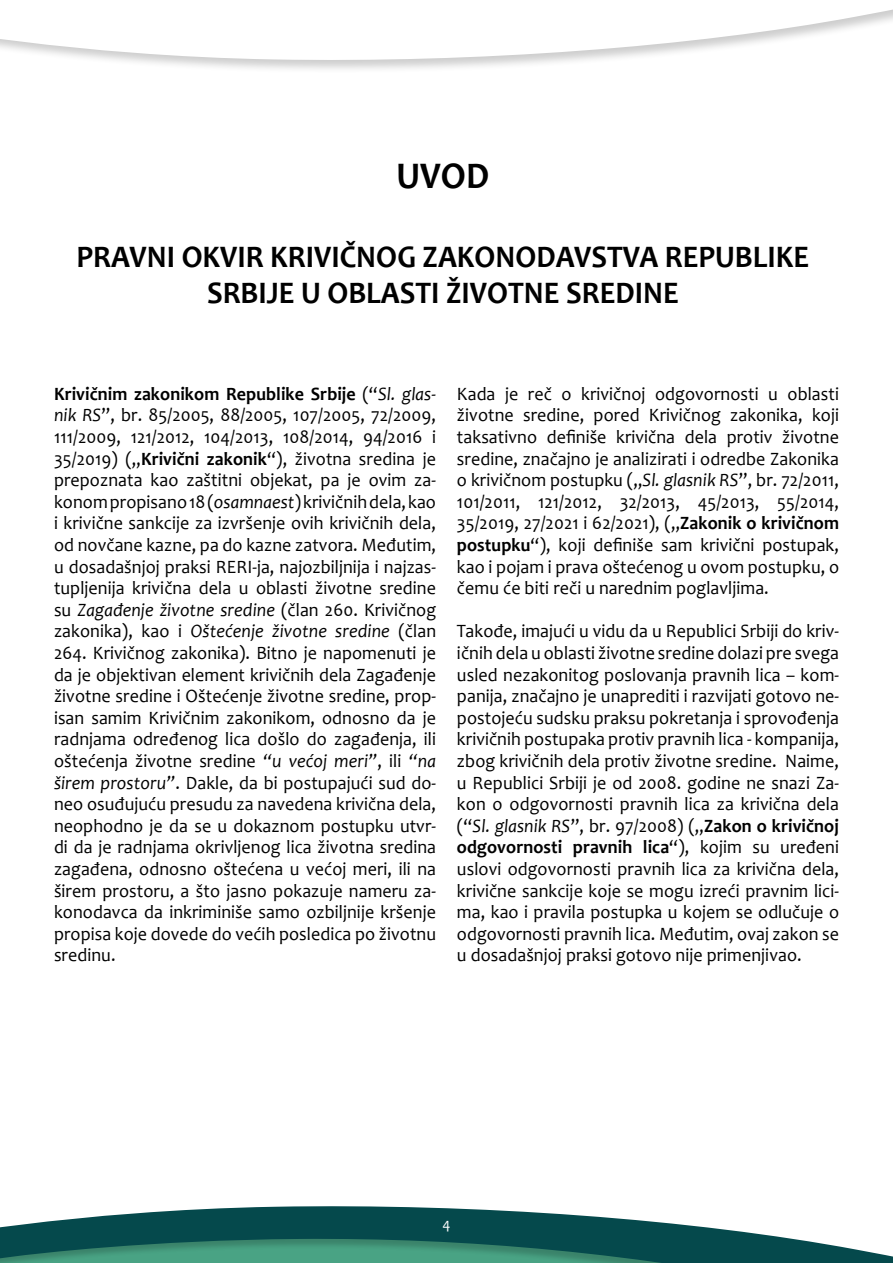
<style>
.page{position:relative;width:893px;height:1263px;background:#fff}
.page>*{position:absolute;margin:0;border:0;box-sizing:border-box;transform-origin:0 0}
.t1{font:700 37.8px "Candara";color:#000;scale:.95 1}
.t2{font:700 31.5px/36px "Candara";color:#000;text-align:center;scale:.95 1}
.t3{font:18.9px/21.6px "Candara";letter-spacing:.005em;color:#000;text-align:justify;scale:.95 1}
.t4{font:15.75px "Candara";color:#fff;scale:.95 1}
.s1{font-weight:700}
.s2{font-style:italic}
</style>
<div class="page">
<svg style="left:0;top:1206px;width:893px;height:57px;fill:#05494c"></svg>
<svg style="left:0;top:9px;width:893px;height:60px"></svg>
<h1 class="t1" style="left:397px;top:152px;width:99px">UVOD</h1>
<h2 class="t2" style="left:77px;top:238px;width:773px">PRAVNI OKVIR KRIVIČNOG ZAKONODAVSTVA REPUBLIKE<br>SRBIJE U OBLASTI ŽIVOTNE SREDINE</h2>
<p class="t3" style="left:54px;top:383px;width:404px"><span class="s1">Krivičnim zakonikom Republike Srbije</span> (“<span class="s2">Sl. glas&shy;nik RS</span>”, br. 85/2005, 88/2005, 107/2005, 72/2009, 111/2009, 121/2012, 104/2013, 108/2014, 94/2016 i 35/2019) („<span class="s1">Krivični zakonik</span>“), životna sredina je prepoznata kao zaštitni objekat, pa je ovim za&shy;konom propisano 18 (<span class="s2">osamnaest</span>) krivičnih dela, kao i krivične sankcije za izvršenje ovih krivičnih dela, od novčane kazne, pa do kazne zatvora. Međutim, u dosadašnjoj praksi RERI-ja, najozbiljnija i najzas&shy;tupljenija krivična dela u oblasti životne sredine su <span class="s2">Zagađenje životne sredine</span> (član 260. Krivičnog zakonika), kao i <span class="s2">Oštećenje životne sredine</span> (član 264. Krivičnog zakonika). Bitno je napomenuti je da je objektivan element krivičnih dela Zagađenje životne sredine i Oštećenje životne sredine, prop&shy;isan samim Krivičnim zakonikom, odnosno da je radnjama određenog lica došlo do zagađenja, ili oštećenja životne sredine <span class="s2">“u većoj meri”</span>, ili <span class="s2">“na širem prostoru”</span>. Dakle, da bi postupajući sud do&shy;neo osuđujuću presudu za navedena krivična dela, neophodno je da se u dokaznom postupku utvr&shy;di da je radnjama okrivljenog lica životna sredina zagađena, odnosno oštećena u većoj meri, ili na širem prostoru, a što jasno pokazuje nameru za&shy;konodavca da inkriminiše samo ozbiljnije kršenje propisa koje dovede do većih posledica po životnu sredinu.</p>
<p class="t3" style="left:457px;top:383px;width:404px">Kada je reč o krivičnoj odgovornosti u oblasti životne sredine, pored Krivičnog zakonika, koji taksativno definiše krivična dela protiv životne sredine, značajno je analizirati i odredbe Zakonika o krivičnom postupku („<span class="s2">Sl. glasnik RS</span>”, br. 72/2011, 101/2011, 121/2012, 32/2013, 45/2013, 55/2014, 35/2019, 27/2021 i 62/2021), („<span class="s1">Zakonik o krivičnom postupku</span>“), koji definiše sam krivični postupak, kao i pojam i prava oštećenog u ovom postupku, o čemu će biti reči u narednim poglavljima.</p>
<p class="t3" style="left:457px;top:620px;width:404px">Takođe, imajući u vidu da u Republici Srbiji do kriv&shy;ičnih dela u oblasti životne sredine dolazi pre svega usled nezakonitog poslovanja pravnih lica – kom&shy;panija, značajno je unaprediti i razvijati gotovo ne&shy;postojeću sudsku praksu pokretanja i sprovođenja krivičnih postupaka protiv pravnih lica - kompanija, zbog krivičnih dela protiv životne sredine. Naime, u Republici Srbiji je od 2008. godine ne snazi Za&shy;kon o odgovornosti pravnih lica za krivična dela (“<span class="s2">Sl. glasnik RS</span>”, br. 97/2008) („<span class="s1">Zakon o krivičnoj odgovornosti pravnih lica</span>“), kojim su uređeni uslovi odgovornosti pravnih lica za krivična dela, krivične sankcije koje se mogu izreći pravnim lici&shy;ma, kao i pravila postupka u kojem se odlučuje o odgovornosti pravnih lica. Međutim, ovaj zakon se u dosadašnjoj praksi gotovo nije primenjivao.</p>
<p class="t4" style="left:442px;top:1214px;width:10px">4</p>
</div>
